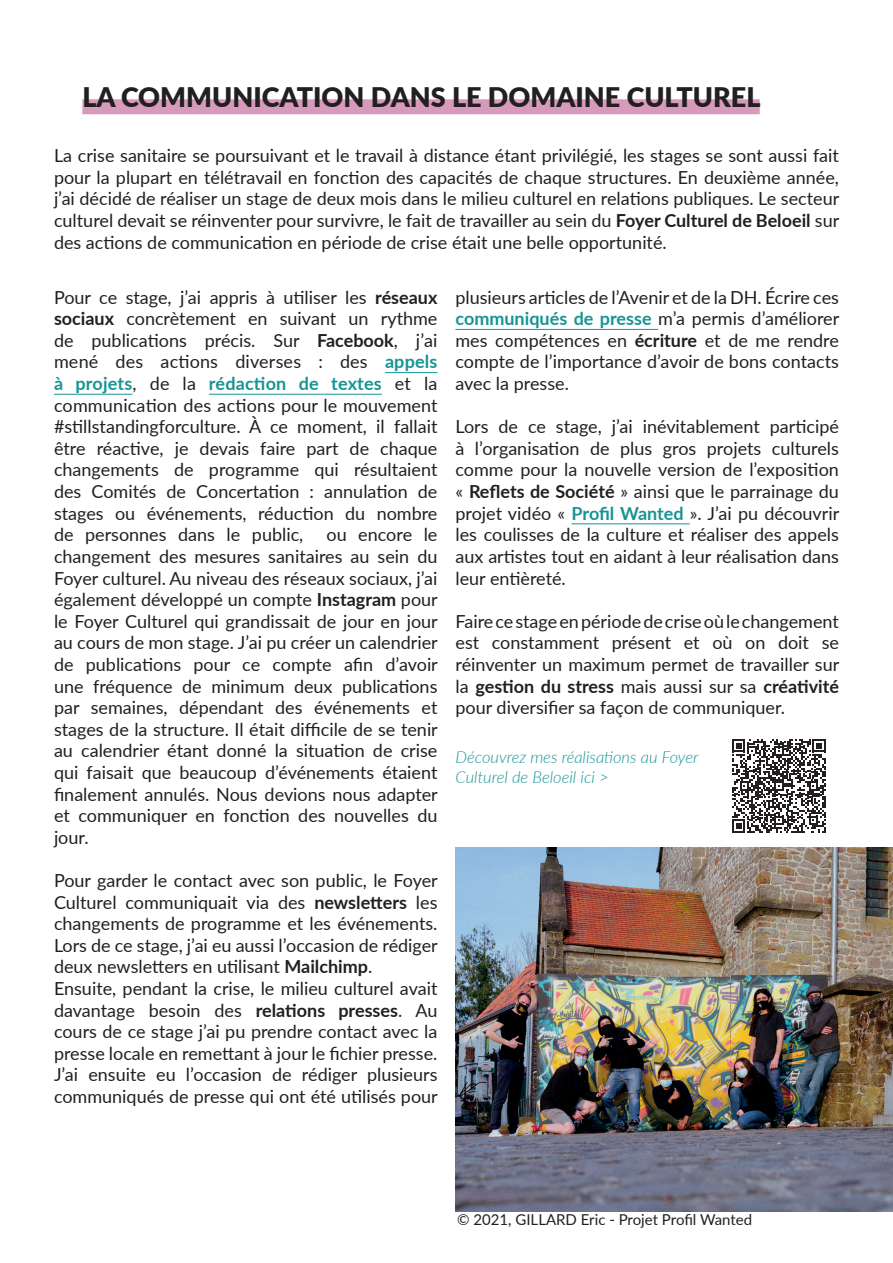
<style>
.page{position:relative;width:893px;height:1263px;background:#fff}
.page>*{position:absolute;margin:0;border:0;box-sizing:border-box;transform-origin:0 0}
.t1{font:900 27px "Lato";color:#231f20}
.t2{font:18px/21.6px "Lato";color:#231f20;text-align:justify}
.t3{font:italic 300 16.5px/19.8px "Lato";color:#179494}
.t4{font:15px "Lato";color:#231f20}
.s1{font-weight:700}
.s2{font-weight:700;color:#179494}
</style>
<div class="page">
<div style="left:82px;top:99px;width:678px;height:15px;background:#d89abc"></div>
<hr style="left:385px;top:372px;width:52px;height:1px;background:#179494">
<hr style="left:54px;top:394px;width:79px;height:1px;background:#179494">
<hr style="left:209px;top:394px;width:173px;height:1px;background:#179494">
<hr style="left:455px;top:329px;width:203px;height:1px;background:#179494">
<hr style="left:572px;top:523px;width:112px;height:1px;background:#179494">
<img style="left:455px;top:848px;width:438px;height:363px">
<svg style="left:732px;top:739px;width:94px;height:94px"></svg>
<p class="t1" style="left:82px;top:77px;width:680px">LA COMMUNICATION DANS LE DOMAINE CULTUREL</p>
<p class="t2" style="left:54px;top:144px;width:787px">La crise sanitaire se poursuivant et le travail à distance étant privilégié, les stages se sont aussi fait pour la plupart en télétravail en fonction des capacités de chaque structures. En deuxième année, j’ai décidé de réaliser un stage de deux mois dans le milieu culturel en relations publiques. Le secteur culturel devait se réinventer pour survivre, le fait de travailler au sein du <span class="s1">Foyer Culturel de Beloeil</span> sur des actions de communication en période de crise était une belle opportunité.</p>
<p class="t2" style="left:54px;top:286px;width:385px">Pour ce stage, j’ai appris à utiliser les <span class="s1">réseaux sociaux</span> concrètement en suivant un rythme de publications précis. Sur <span class="s1">Facebook</span>, j’ai mené des actions diverses : des <span class="s2">appels à projets</span>, de la <span class="s2">rédaction de textes</span> et la communication des actions pour le mouvement #stillstandingforculture. À ce moment, il fallait être réactive, je devais faire part de chaque changements de programme qui résultaient des Comités de Concertation : annulation de stages ou événements, réduction du nombre de personnes dans le public,</p>
<p class="t2" style="left:54px;top:523px;width:385px;text-indent:272px">ou encore le changement des mesures sanitaires au sein du Foyer culturel. Au niveau des réseaux sociaux, j’ai également développé un compte <span class="s1">Instagram</span> pour le Foyer Culturel qui grandissait de jour en jour au cours de mon stage. J’ai pu créer un calendrier de publications pour ce compte afin d’avoir une fréquence de minimum deux publications par semaines, dépendant des événements et stages de la structure. Il était difficile de se tenir au calendrier étant donné la situation de crise qui faisait que beaucoup d’événements étaient finalement annulés. Nous devions nous adapter et communiquer en fonction des nouvelles du jour.</p>
<p class="t2" style="left:54px;top:869px;width:385px">Pour garder le contact avec son public, le Foyer Culturel communiquait via des <span class="s1">newsletters</span> les changements de programme et les événements.<br>Lors de ce stage, j’ai eu aussi l’occasion de rédiger deux newsletters en utilisant <span class="s1">Mailchimp</span>.</p>
<p class="t2" style="left:54px;top:977px;width:385px">Ensuite, pendant la crise, le milieu culturel avait davantage besoin des <span class="s1">relations presses</span>. Au cours de ce stage j’ai pu prendre contact avec la presse locale en remettant à jour le fichier presse.<br>J’ai ensuite eu l’occasion de rédiger plusieurs communiqués de presse qui ont été utilisés pour</p>
<p class="t2" style="left:455px;top:286px;width:385px">plusieurs articles de l’Avenir et de la DH. Écrire ces <span class="s2">communiqués de presse</span> m’a permis d’améliorer mes compétences en <span class="s1">écriture</span> et de me rendre compte de l’importance d’avoir de bons contacts avec la presse.</p>
<p class="t2" style="left:455px;top:415px;width:385px">Lors de ce stage, j’ai inévitablement participé à l’organisation de plus gros projets culturels comme pour la nouvelle version de l’exposition « <span class="s1">Reflets de Société</span> » ainsi que le parrainage du projet vidéo « <span class="s2">Profil Wanted</span> ». J’ai pu découvrir les coulisses de la culture et réaliser des appels aux artistes tout en aidant à leur réalisation dans leur entièreté.</p>
<p class="t2" style="left:455px;top:610px;width:385px">Faire ce stage en période de crise où le changement est constamment présent et où on doit se réinventer un maximum permet de travailler sur la <span class="s1">gestion du stress</span> mais aussi sur sa <span class="s1">créativité </span>pour diversifier sa façon de communiquer.</p>
<p class="t3" style="left:455px;top:747px;width:245px">Découvrez mes réalisations au Foyer<br>Culturel de Beloeil ici &gt;</p>
<p class="t4" style="left:457px;top:1208px;width:297px">© 2021, GILLARD Eric - Projet Profil Wanted</p>
</div>
